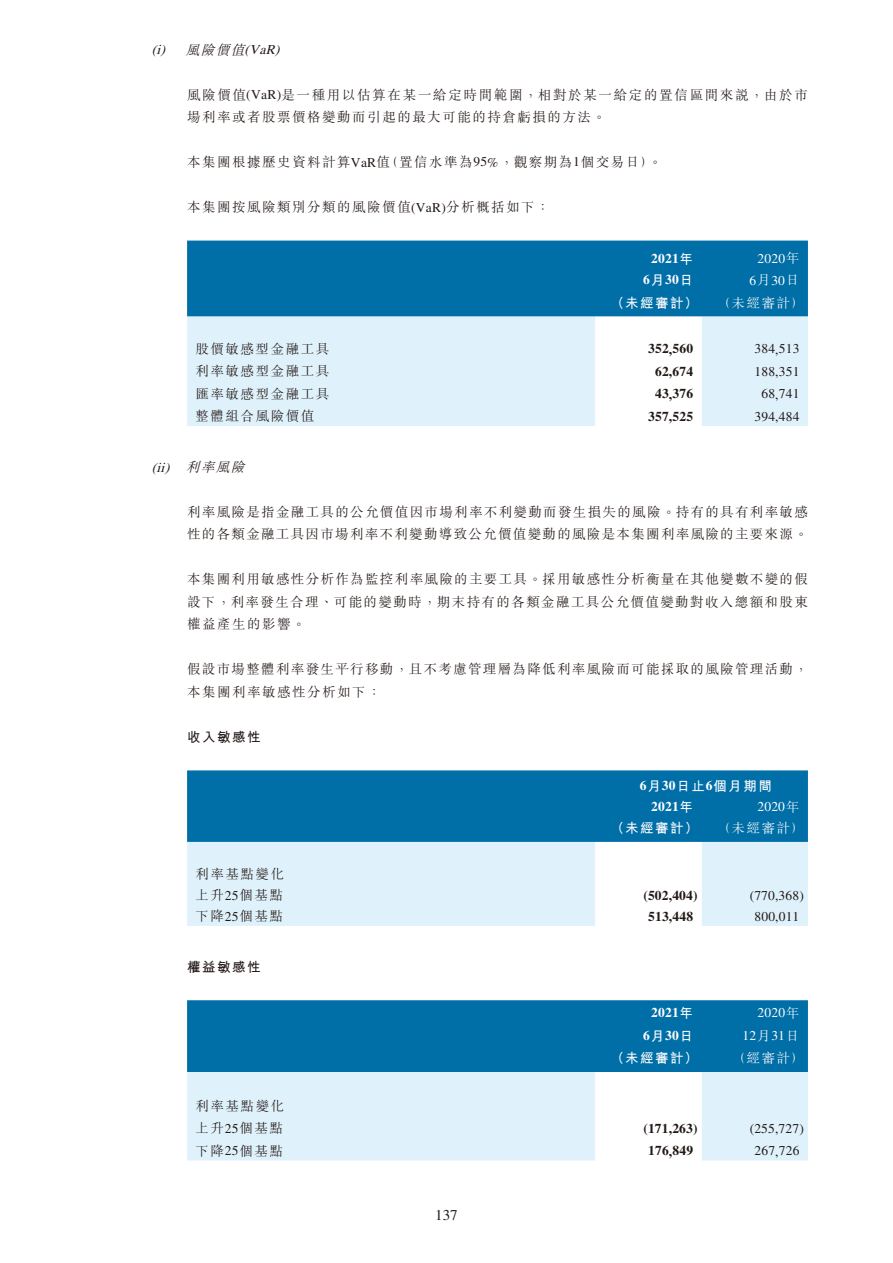
<style>
.page{position:relative;width:893px;height:1263px;background:#fff}
.page>*{position:absolute;margin:0;border:0;box-sizing:border-box;transform-origin:0 0}
.t1{font:15px "Times";color:#231916}
.t2{font:300 13.5px/22.5px "M Sung HK";letter-spacing:.11em;color:#231916}
.t3{font:13.5px "Times";letter-spacing:.01em;color:#231916}
.t4{font:700 13.5px "Times";letter-spacing:.01em;color:#231916}
.t5{font:700 13.5px "M Hei HK";letter-spacing:.115em;color:#fff}
.t6{font:13.5px/22.5px "Times";letter-spacing:.01em;color:#fff;text-align:center}
.t7{font:700 13.5px/21px "Times";letter-spacing:.01em;color:#fff;text-align:center}
.t8{font:italic 13.5px "Times";color:#231916}
.t9{font:300 13.5px "M Sung HK";letter-spacing:.115em;color:#fff}
.t10{font:700 13.5px "M Hei HK";letter-spacing:.11em;color:#231916}
.s1{font-family:"M Sung HK";font-weight:300}
.s2{font-family:"Times";font-weight:400}
.s3{font-family:"M Hei HK"}
.s4{font-family:"Times"}
</style>
<div class="page">
<div style="left:187px;top:241px;width:621px;height:76px;background:#006ea7"></div>
<div style="left:187px;top:317px;width:621px;height:109px;background:#dff2fc"></div>
<svg style="left:595px;top:317px;width:107px;height:109px"></svg>
<svg style="left:187px;top:770px;width:621px;height:156px;background:#7cb6d5"></svg>
<svg style="left:187px;top:1000px;width:621px;height:160px;background:#7eb8d6"></svg>
<p class="t8" style="left:152px;top:42px;width:133px">(i) <span class="s1">風險價值</span>(VaR)</p>
<p class="t2" style="left:187px;top:83px;width:622px">風險價值<span class="s2">(VaR)</span>是一種用以估算在某一給定時間範圍，相對於某一給定的置信區間來說，由於市場利率或者股票價格變動而引起的最大可能的持倉虧損的方法。</p>
<p class="t2" style="left:187px;top:150px;width:476px">本集團根據歷史資料計算<span class="s2">VaR</span>值（置信水準為<span class="s2">95%</span>，觀察期為<span class="s2">1</span>個交易日）。</p>
<p class="t2" style="left:187px;top:195px;width:364px">本集團按風險類別分類的風險價值<span class="s2">(VaR)</span>分析概括如下：</p>
<p class="t7" style="left:643px;top:248px;width:51px">2021<span class="s3">年<br></span>6<span class="s3">月</span>30<span class="s3">日</span></p>
<p class="t6" style="left:749px;top:247px;width:51px">2020<span class="s1">年<br></span>6<span class="s1">月</span>30<span class="s1">日</span></p>
<p class="t5" style="left:611px;top:293px;width:89px">（未經審計）</p>
<p class="t9" style="left:717px;top:293px;width:89px">（未經審計）</p>
<p class="t2" style="left:196px;top:337px;width:135px">股價敏感型金融工具</p>
<p class="t4" style="left:648px;top:341px;width:46px">352,560</p>
<p class="t3" style="left:754px;top:341px;width:46px">384,513</p>
<p class="t2" style="left:196px;top:360px;width:135px">利率敏感型金融工具</p>
<p class="t4" style="left:655px;top:363px;width:39px">62,674</p>
<p class="t3" style="left:754px;top:364px;width:46px">188,351</p>
<p class="t2" style="left:196px;top:382px;width:135px">匯率敏感型金融工具</p>
<p class="t4" style="left:655px;top:386px;width:39px">43,376</p>
<p class="t3" style="left:761px;top:386px;width:39px">68,741</p>
<p class="t2" style="left:196px;top:405px;width:120px">整體組合風險價值</p>
<p class="t4" style="left:648px;top:408px;width:46px">357,525</p>
<p class="t3" style="left:754px;top:409px;width:46px">394,484</p>
<p class="t8" style="left:152px;top:459px;width:99px">(ii) <span class="s1">利率風險</span></p>
<p class="t2" style="left:187px;top:500px;width:622px">利率風險是指金融工具的公允價值因市場利率不利變動而發生損失的風險。持有的具有利率敏感性的各類金融工具因市場利率不利變動導致公允價值變動的風險是本集團利率風險的主要來源。</p>
<p class="t2" style="left:187px;top:568px;width:622px;text-align:justify">本集團利用敏感性分析作為監控利率風險的主要工具。採用敏感性分析衡量在其他變數不變的假設下，利率發生合理、可能的變動時，期末持有的各類金融工具公允價值變動對收入總額和股東權益產生的影響。</p>
<p class="t2" style="left:187px;top:658px;width:622px">假設市場整體利率發生平行移動，且不考慮管理層為降低利率風險而可能採取的風險管理活動，本集團利率敏感性分析如下：</p>
<p class="t10" style="left:187px;top:727px;width:75px">收入敏感性</p>
<p class="t5" style="left:640px;top:776px;width:133px"><span class="s4">6</span>月<span class="s4">30</span>日止<span class="s4">6</span>個月期間</p>
<p class="t7" style="left:651px;top:796px;width:43px">2021<span class="s3">年</span></p>
<p class="t6" style="left:757px;top:795px;width:43px">2020<span class="s1">年</span></p>
<p class="t5" style="left:611px;top:818px;width:89px">（未經審計）</p>
<p class="t9" style="left:717px;top:818px;width:89px">（未經審計）</p>
<p class="t2" style="left:196px;top:863px;width:90px;line-height:21px">利率基點變化上升<span class="s2">25</span>個基點</p>
<p class="t4" style="left:643px;top:887px;width:56px">(502,404)</p>
<p class="t3" style="left:750px;top:887px;width:56px">(770,368)</p>
<p class="t2" style="left:196px;top:904px;width:89px">下降<span class="s2">25</span>個基點</p>
<p class="t4" style="left:648px;top:908px;width:46px">513,448</p>
<p class="t3" style="left:754px;top:908px;width:46px">800,011</p>
<p class="t10" style="left:187px;top:957px;width:75px">權益敏感性</p>
<p class="t7" style="left:643px;top:1001px;width:51px;line-height:22.5px">2021<span class="s3">年<br></span>6<span class="s3">月</span>30<span class="s3">日</span></p>
<p class="t6" style="left:742px;top:1001px;width:58px;text-align:right">2020<span class="s1">年<br></span>12<span class="s1">月</span>31<span class="s1">日</span></p>
<p class="t5" style="left:611px;top:1048px;width:89px">（未經審計）</p>
<p class="t9" style="left:732px;top:1048px;width:74px">（經審計）</p>
<p class="t2" style="left:196px;top:1094px;width:90px">利率基點變化上升<span class="s2">25</span>個基點</p>
<p class="t4" style="left:643px;top:1120px;width:56px">(171,263)</p>
<p class="t3" style="left:750px;top:1120px;width:56px">(255,727)</p>
<p class="t2" style="left:196px;top:1139px;width:89px">下降<span class="s2">25</span>個基點</p>
<p class="t4" style="left:648px;top:1142px;width:46px">176,849</p>
<p class="t3" style="left:754px;top:1143px;width:46px">267,726</p>
<p class="t1" style="left:435px;top:1207px;width:24px">137</p>
</div>
